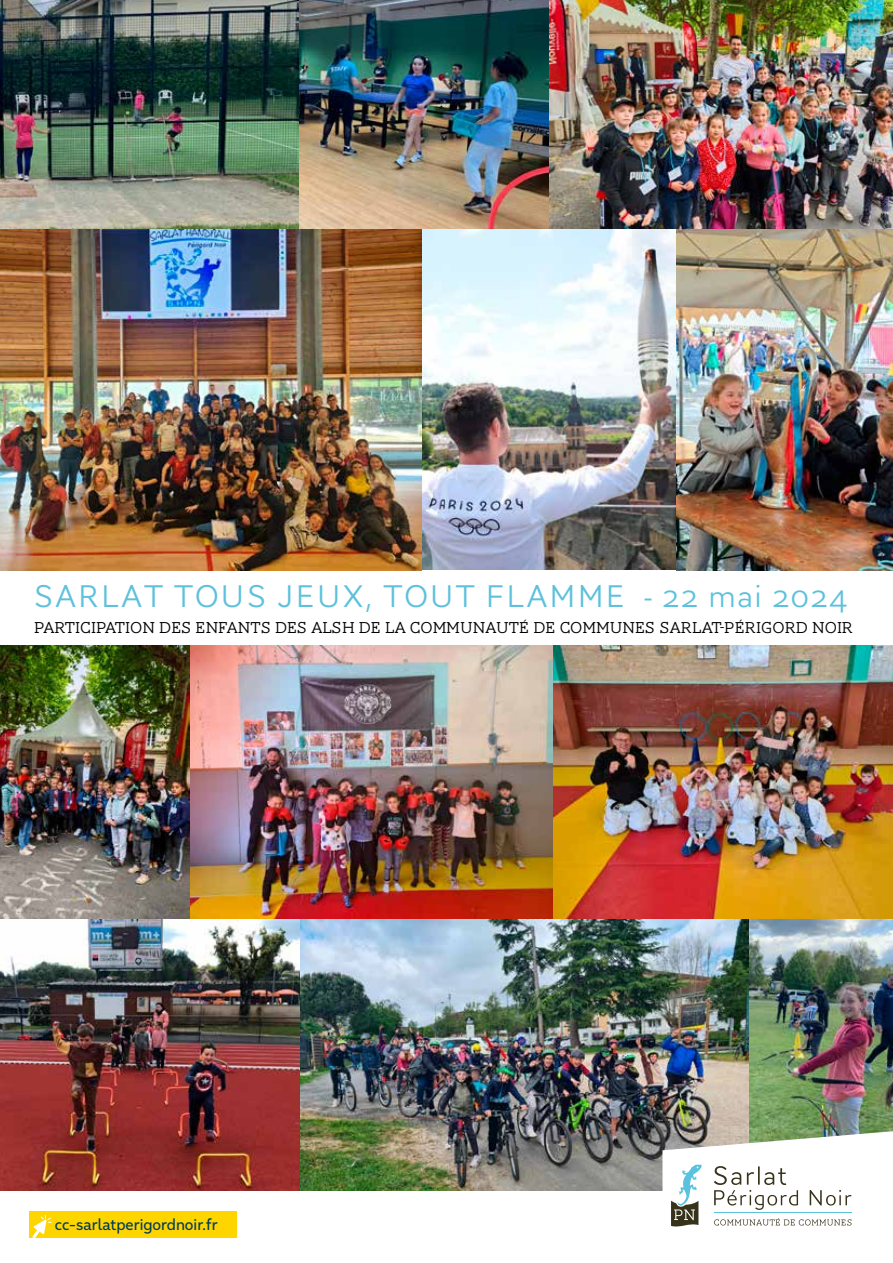
<style>
.page{position:relative;width:893px;height:1263px;background:#fff}
.page>*{position:absolute;margin:0;border:0;box-sizing:border-box;transform-origin:0 0}
.t1{font:300 32.25px "AW Conqueror Std Sans";letter-spacing:.025em;color:#5dc1dc}
.t2{font:300 16.2px "AW Conqueror Slab";color:#000}
.t3{font:500 15.75px "Faible";color:#003b5a}
</style>
<div class="page">
<img style="left:298px;top:0;width:252px;height:230px">
<img style="left:0;top:0;width:298px;height:230px">
<img style="left:550px;top:0;width:343px;height:230px">
<img style="left:553px;top:645px;width:340px;height:274px">
<img style="left:190px;top:645px;width:363px;height:274px">
<img style="left:0;top:645px;width:190px;height:274px">
<img style="left:422px;top:230px;width:254px;height:340px">
<img style="left:749px;top:919px;width:144px;height:212px">
<img style="left:676px;top:230px;width:217px;height:340px">
<img style="left:0;top:230px;width:422px;height:340px">
<img style="left:0;top:919px;width:300px;height:272px">
<img style="left:300px;top:919px;width:449px;height:272px">
<div style="left:29px;top:1211px;width:208px;height:27px;background:#ffd500"></div>
<svg style="left:32px;top:1215px;width:20px;height:23px"></svg>
<svg style="left:662px;top:1131px;width:231px;height:96px"></svg>
<h1 class="t1" style="left:33px;top:569px;width:816px">SARLAT TOUS JEUX, TOUT FLAMME - 22 mai 2024</h1>
<p class="t2" style="left:34px;top:619px;width:820px">PARTICIPATION DES ENFANTS DES ALSH DE LA COMMUNAUTÉ DE COMMUNES SARLAT-PÉRIGORD NOIR</p>
<p class="t3" style="left:55px;top:1215px;width:164px">cc-sarlatperigordnoir.fr</p>
</div>
